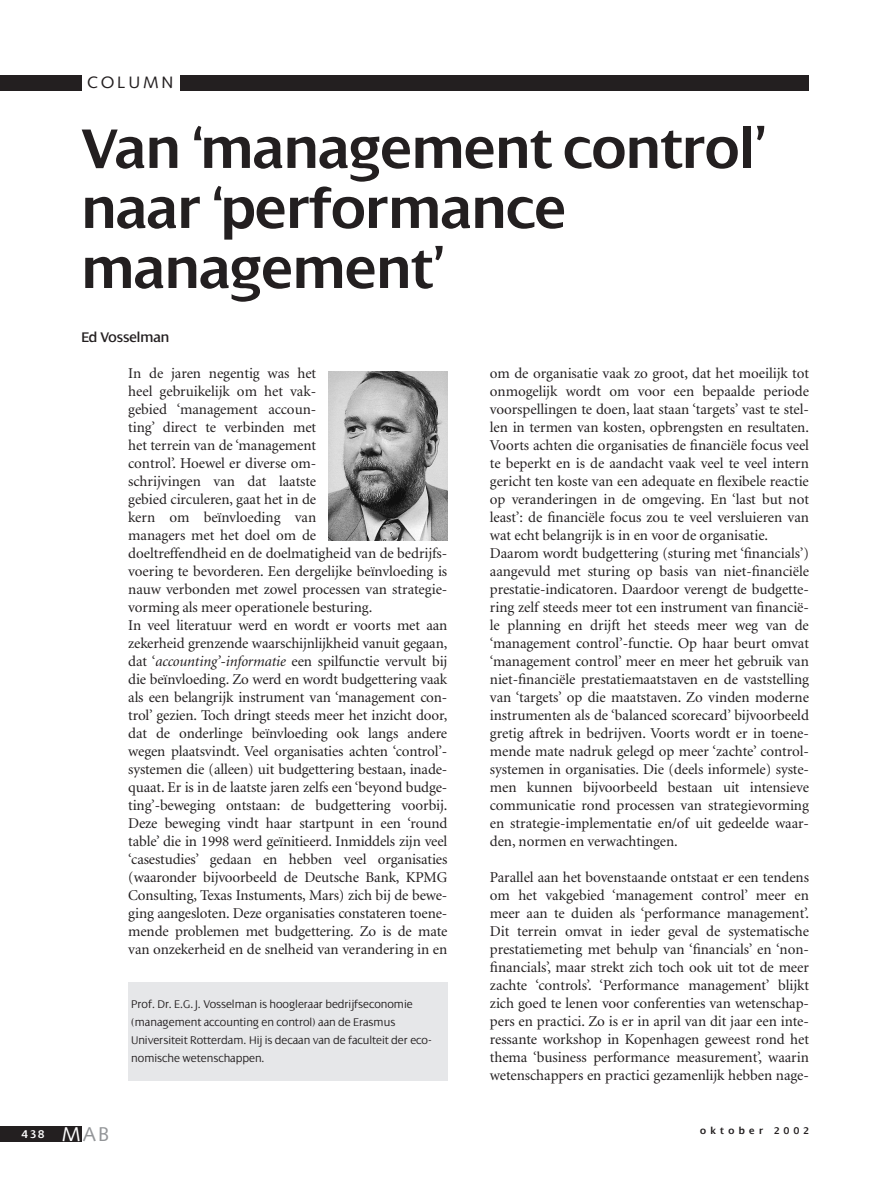
<style>
.page{position:relative;width:893px;height:1190px;background:#fff}
.page>*{position:absolute;margin:0;border:0;box-sizing:border-box;transform-origin:0 0}
.t1{font:600 60px/60px "Dialog";letter-spacing:-.005em;color:#231f20}
.t2{font:19.95px "Syntax";color:#939598}
.t3{font:16.5px "Syntax";letter-spacing:.165em;color:#231f20}
.t4{font:15px/18px "Minion";letter-spacing:-.005em;color:#231f20}
.t5{font:15px "Dialog";letter-spacing:-.005em;color:#231f20}
.t6{font:300 12px/18px "Dialog";letter-spacing:-.005em;color:#231f20}
.t7{font:600 12px "Dialog";color:#fff}
.t8{font:600 10.5px "Dialog";letter-spacing:.415em;color:#231f20}
.s1{font-style:italic}
.s2{color:#fff}
</style>
<div class="page">
<div style="left:0;top:75px;width:81px;height:15px;background:#231f20"></div>
<div style="left:180px;top:75px;width:629px;height:15px;background:#231f20"></div>
<div style="left:128px;top:982px;width:319px;height:98px;background:#e6e7e9"></div>
<img style="left:328px;top:372px;width:119px;height:168px">
<div style="left:0;top:1126px;width:81px;height:16px;background:#231f20"></div>
<p class="t7" style="left:22px;top:1129px;width:24px">438</p>
<p class="t3" style="left:87px;top:76px;width:88px">COLUMN</p>
<h1 class="t1" style="left:81px;top:124px;width:686px">Van ‘management control’ naar ‘performance management’</h1>
<p class="t5" style="left:81px;top:332px;width:89px">Ed Vosselman</p>
<p class="t4" style="left:128px;top:365px;width:320px">In de jaren negentig was het<br>heel gebruikelijk om het vak-<br>gebied ‘management accoun-<br>ting’ direct te verbinden met<br>het terrein van de ‘management<br>control’. Hoewel er diverse om-<br>schrijvingen van dat laatste<br>gebied circuleren, gaat het in de<br>kern om beïnvloeding van<br>managers met het doel om de<br>doeltreffendheid en de doelmatigheid van de bedrijfs&shy;voering te bevorderen. Een dergelijke beïnvloeding is nauw verbonden met zowel processen van strategie&shy;vorming als meer operationele besturing.<br>In veel literatuur werd en wordt er voorts met aan zekerheid grenzende waarschijnlijkheid vanuit gegaan, dat ‘<span class="s1">accounting’-informatie</span> een spilfunctie vervult bij die beïnvloeding. Zo werd en wordt budgettering vaak als een belangrijk instrument van ‘management con&shy;trol’ gezien. Toch dringt steeds meer het inzicht door, dat de onderlinge beïnvloeding ook langs andere wegen plaatsvindt. Veel organisaties achten ‘control’- systemen die (alleen) uit budgettering bestaan, inade&shy;quaat. Er is in de laatste jaren zelfs een ‘beyond budge&shy;ting’-beweging ontstaan: de budgettering voorbij.<br>Deze beweging vindt haar startpunt in een ‘round table’ die in 1998 werd geïnitieerd. Inmiddels zijn veel ‘casestudies’ gedaan en hebben veel organisaties (waaronder bijvoorbeeld de Deutsche Bank, KPMG Consulting, Texas Instuments, Mars) zich bij de bewe&shy;ging aangesloten. Deze organisaties constateren toene&shy;mende problemen met budgettering. Zo is de mate van onzekerheid en de snelheid van verandering in en</p>
<p class="t4" style="left:490px;top:365px;width:321px">om de organisatie vaak zo groot, dat het moeilijk tot onmogelijk wordt om voor een bepaalde periode voorspellingen te doen, laat staan ‘targets’ vast te stel&shy;len in termen van kosten, opbrengsten en resultaten.<br>Voorts achten die organisaties de financiële focus veel te beperkt en is de aandacht vaak veel te veel intern gericht ten koste van een adequate en flexibele reactie op veranderingen in de omgeving. En ‘last but not least’: de financiële focus zou te veel versluieren van wat echt belangrijk is in en voor de organisatie.<br>Daarom wordt budgettering (sturing met ‘financials’) aangevuld met sturing op basis van niet-financiële prestatie-indicatoren. Daardoor verengt de budgette&shy;ring zelf steeds meer tot een instrument van financië&shy;le planning en drijft het steeds meer weg van de ‘management control’-functie. Op haar beurt omvat ‘management control’ meer en meer het gebruik van niet-financiële prestatiemaatstaven en de vaststelling van ‘targets’ op die maatstaven. Zo vinden moderne instrumenten als de ‘balanced scorecard’ bijvoorbeeld gretig aftrek in bedrijven. Voorts wordt er in toene&shy;mende mate nadruk gelegd op meer ‘zachte’ control&shy;systemen in organisaties. Die (deels informele) syste&shy;men kunnen bijvoorbeeld bestaan uit intensieve communicatie rond processen van strategievorming en strategie-implementatie en/of uit gedeelde waar&shy;den, normen en verwachtingen.</p>
<p class="t4" style="left:490px;top:869px;width:320px;text-align:justify">Parallel aan het bovenstaande ontstaat er een tendens om het vakgebied ‘management control’ meer en meer aan te duiden als ‘performance management’.<br>Dit terrein omvat in ieder geval de systematische prestatiemeting met behulp van ‘financials’ en ‘non&shy;financials’, maar strekt zich toch ook uit tot de meer zachte ‘controls’. ‘Performance management’ blijkt zich goed te lenen voor conferenties van wetenschap&shy;pers en practici. Zo is er in april van dit jaar een inte&shy;ressante workshop in Kopenhagen geweest rond het thema ‘business performance measurement’, waarin wetenschappers en practici gezamenlijk hebben nage-</p>
<p class="t6" style="left:131px;top:996px;width:302px">Prof. Dr. E.G.J. Vosselman is hoogleraar bedrijfseconomie (management accounting en control) aan de Erasmus Universiteit Rotterdam. Hij is decaan van de faculteit der eco&shy;nomische wetenschappen.</p>
<h2 class="t2" style="left:62px;top:1126px;width:49px"><span class="s2">M</span>AB</h2>
<p class="t8" style="left:700px;top:1127px;width:110px">oktober 2002</p>
</div>
